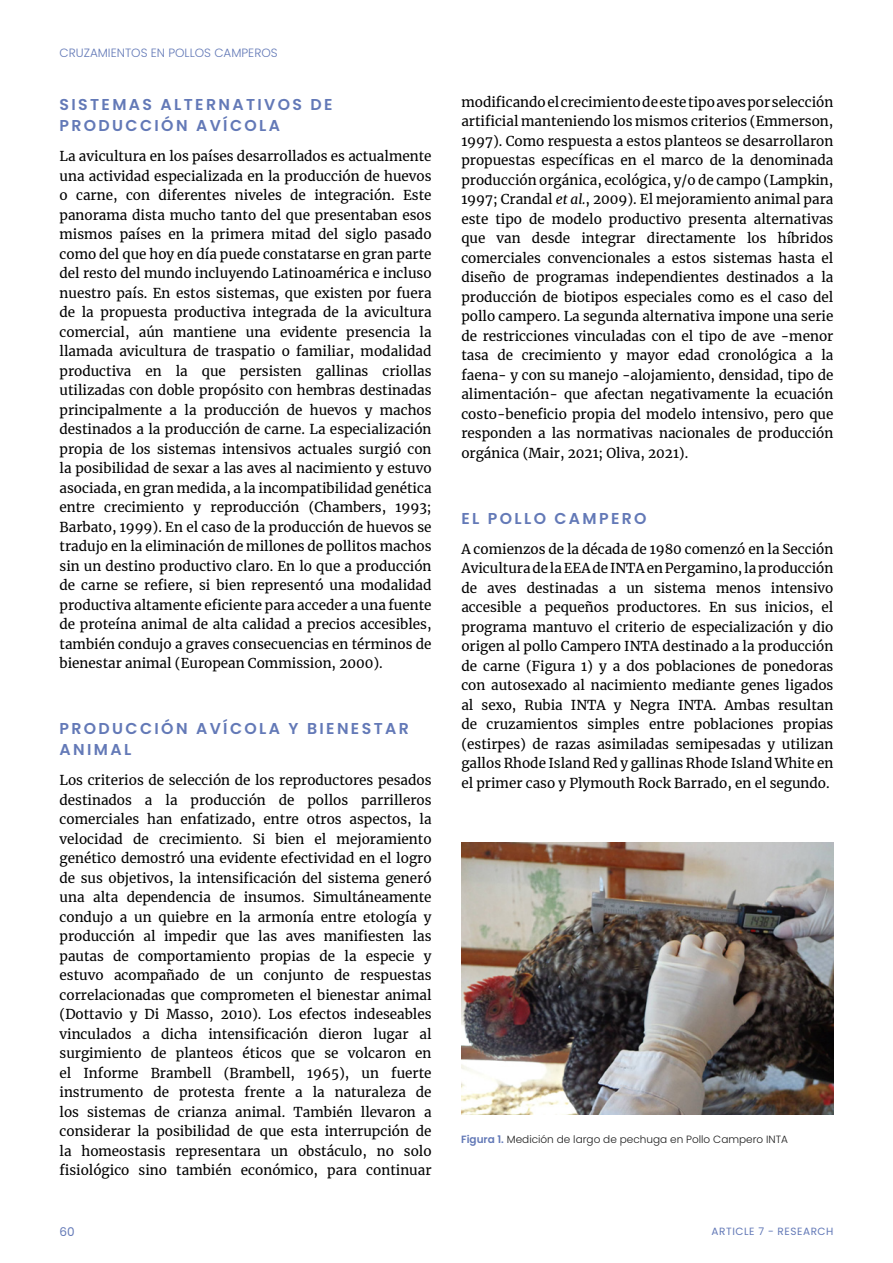
<style>
.page{position:relative;width:893px;height:1263px;background:#fff}
.page>*{position:absolute;margin:0;border:0;box-sizing:border-box;transform-origin:0 0}
.t1{font:600 15.75px/21px "Poppins";letter-spacing:.15em;color:#6379b7}
.t2{font:13.5px/19.5px "Merriweather";color:#000;text-align:justify}
.t3{font:300 12px "Poppins";color:#6379b7}
.t4{font:12px "Poppins";color:#6379b7}
.t5{font:300 10.5px "Poppins";color:#1f1f1f}
.t6{font:10.5px "Poppins";letter-spacing:.05em;color:#6379b7}
.s1{font-style:italic}
.s2{font-weight:600;color:#6379b7}
</style>
<div class="page">
<img style="left:461px;top:842px;width:373px;height:272px">
<p class="t3" style="left:60px;top:46px;width:220px">CRUZAMIENTOS EN POLLOS CAMPEROS</p>
<p class="t1" style="left:60px;top:94px;width:275px">SISTEMAS ALTERNATIVOS DE<br>PRODUCCIÓN AVÍCOLA</p>
<p class="t2" style="left:60px;top:146px;width:374px">La avicultura en los países desarrollados es actualmente una actividad especializada en la producción de huevos o carne, con diferentes niveles de integración. Este panorama dista mucho tanto del que presentaban esos mismos países en la primera mitad del siglo pasado como del que hoy en día puede constatarse en gran parte del resto del mundo incluyendo Latinoamérica e incluso nuestro país. En estos sistemas, que existen por fuera de la propuesta productiva integrada de la avicultura comercial, aún mantiene una evidente presencia la llamada avicultura de traspatio o familiar, modalidad productiva en la que persisten gallinas criollas utilizadas con doble propósito con hembras destinadas principalmente a la producción de huevos y machos destinados a la producción de carne. La especialización propia de los sistemas intensivos actuales surgió con la posibilidad de sexar a las aves al nacimiento y estuvo asociada, en gran medida, a la incompatibilidad genética entre crecimiento y reproducción (Chambers, 1993; Barbato, 1999). En el caso de la producción de huevos se tradujo en la eliminación de millones de pollitos machos sin un destino productivo claro. En lo que a producción de carne se refiere, si bien representó una modalidad productiva altamente eficiente para acceder a una fuente de proteína animal de alta calidad a precios accesibles, también condujo a graves consecuencias en términos de bienestar animal (European Commission, 2000).</p>
<p class="t1" style="left:60px;top:718px;width:351px">PRODUCCIÓN AVÍCOLA Y BIENESTAR<br>ANIMAL</p>
<p class="t2" style="left:60px;top:770px;width:374px">Los criterios de selección de los reproductores pesados destinados a la producción de pollos parrilleros comerciales han enfatizado, entre otros aspectos, la velocidad de crecimiento. Si bien el mejoramiento genético demostró una evidente efectividad en el logro de sus objetivos, la intensificación del sistema generó una alta dependencia de insumos. Simultáneamente condujo a un quiebre en la armonía entre etología y producción al impedir que las aves manifiesten las pautas de comportamiento propias de la especie y estuvo acompañado de un conjunto de respuestas correlacionadas que comprometen el bienestar animal (Dottavio y Di Masso, 2010). Los efectos indeseables vinculados a dicha intensificación dieron lugar al surgimiento de planteos éticos que se volcaron en el Informe Brambell (Brambell, 1965), un fuerte instrumento de protesta frente a la naturaleza de los sistemas de crianza animal. También llevaron a considerar la posibilidad de que esta interrupción de la homeostasis representara un obstáculo, no solo fisiológico sino también económico, para continuar</p>
<p class="t2" style="left:461px;top:92px;width:374px">modificando el crecimiento de este tipo aves por selección artificial manteniendo los mismos criterios (Emmerson, 1997). Como respuesta a estos planteos se desarrollaron propuestas específicas en el marco de la denominada producción orgánica, ecológica, y/o de campo (Lampkin, 1997; Crandal <span class="s1">et al.</span>, 2009). El mejoramiento animal para este tipo de modelo productivo presenta alternativas que van desde integrar directamente los híbridos comerciales convencionales a estos sistemas hasta el diseño de programas independientes destinados a la producción de biotipos especiales como es el caso del pollo campero. La segunda alternativa impone una serie de restricciones vinculadas con el tipo de ave -menor tasa de crecimiento y mayor edad cronológica a la faena- y con su manejo -alojamiento, densidad, tipo de alimentación- que afectan negativamente la ecuación costo-beneficio propia del modelo intensivo, pero que responden a las normativas nacionales de producción orgánica (Mair, 2021; Oliva, 2021).</p>
<p class="t1" style="left:461px;top:508px;width:187px">EL POLLO CAMPERO</p>
<p class="t2" style="left:461px;top:539px;width:374px">A comienzos de la década de 1980 comenzó en la Sección Avicultura de la EEA de INTA en Pergamino, la producción de aves destinadas a un sistema menos intensivo accesible a pequeños productores. En sus inicios, el programa mantuvo el criterio de especialización y dio origen al pollo Campero INTA destinado a la producción de carne (Figura 1) y a dos poblaciones de ponedoras con autosexado al nacimiento mediante genes ligados al sexo, Rubia INTA y Negra INTA. Ambas resultan de cruzamientos simples entre poblaciones propias (estirpes) de razas asimiladas semipesadas y utilizan gallos Rhode Island Red y gallinas Rhode Island White en el primer caso y Plymouth Rock Barrado, en el segundo.</p>
<p class="t5" style="left:461px;top:1133px;width:328px"><span class="s2">Figura 1.</span> Medición de largo de pechuga en Pollo Campero INTA</p>
<p class="t4" style="left:60px;top:1225px;width:17px">60</p>
<p class="t6" style="left:712px;top:1225px;width:123px">ARTICLE 7 - RESEARCH</p>
</div>
